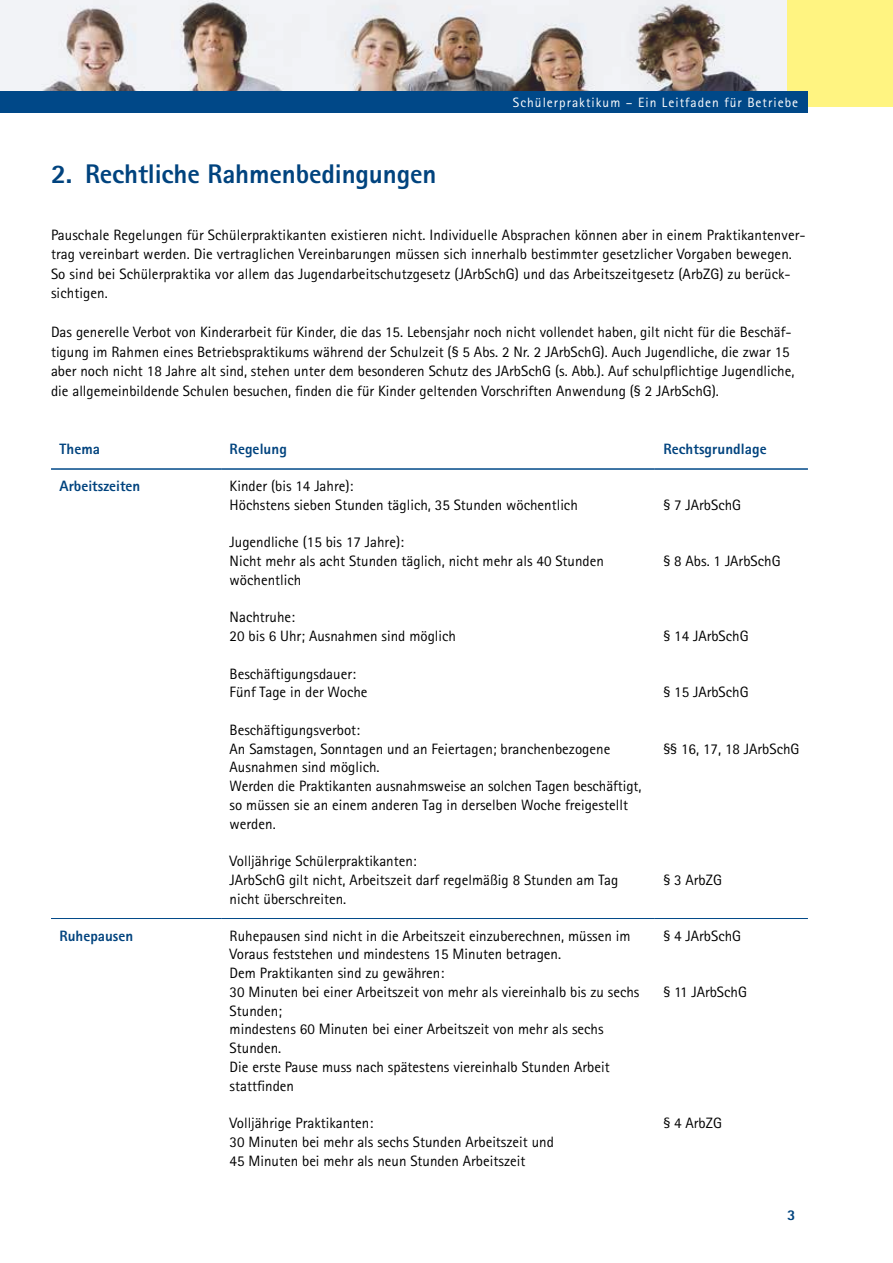
<style>
.page{position:relative;width:893px;height:1263px;background:#fff}
.page>*{position:absolute;margin:0;border:0;box-sizing:border-box;transform-origin:0 0}
.t1{font:800 27px "Rotis Sans Serif";letter-spacing:-.005em;color:#00437e}
.t2{font:15px/18.8px "Rotis Sans Serif";color:#000}
.t3{font:800 15px "Rotis Sans Serif";letter-spacing:.005em;color:#00437e}
.t4{font:13.5px "Rotis Sans Serif";letter-spacing:.075em;color:#fff}
</style>
<div class="page">
<img style="left:0;top:0;width:787px;height:91px">
<div style="left:787px;top:0;width:106px;height:106px;background:#fff481"></div>
<div style="left:0;top:91px;width:808px;height:21px;background:#004888"></div>
<hr style="left:655px;top:468px;width:153px;height:2px;background:#004888">
<hr style="left:51px;top:468px;width:170px;height:2px;background:#004888">
<hr style="left:221px;top:468px;width:434px;height:2px;background:#004888">
<hr style="left:51px;top:918px;width:170px;height:1px;background:#004888">
<hr style="left:221px;top:918px;width:434px;height:1px;background:#004888">
<hr style="left:655px;top:918px;width:153px;height:1px;background:#004888">
<h1 class="t1" style="left:51px;top:156px;width:387px">2. Rechtliche Rahmenbedingungen</h1>
<p class="t4" style="left:513px;top:94px;width:287px">Schülerpraktikum – Ein Leitfaden für Betriebe</p>
<p class="t2" style="left:51px;top:225px;width:756px;line-height:19.5px">Pauschale Regelungen für Schülerpraktikanten existieren nicht. Individuelle Absprachen können aber in einem Praktikantenver&shy;trag vereinbart werden. Die vertraglichen Vereinbarungen müssen sich innerhalb bestimmter gesetzlicher Vorgaben bewegen.<br>So sind bei Schülerpraktika vor allem das Jugendarbeitschutzgesetz (JArbSchG) und das Arbeitszeitgesetz (ArbZG) zu berück&shy;sichtigen.</p>
<p class="t2" style="left:51px;top:322px;width:745px;line-height:19.5px">Das generelle Verbot von Kinderarbeit für Kinder, die das 15. Lebensjahr noch nicht vollendet haben, gilt nicht für die Beschäf&shy;tigung im Rahmen eines Betriebspraktikums während der Schulzeit (§ 5 Abs. 2 Nr. 2 JArbSchG). Auch Jugendliche, die zwar 15 aber noch nicht 18 Jahre alt sind, stehen unter dem besonderen Schutz des JArbSchG (s. Abb.). Auf schulpflichtige Jugendliche, die allgemeinbildende Schulen besuchen, finden die für Kinder geltenden Vorschriften Anwendung (§ 2 JArbSchG).</p>
<p class="t3" style="left:60px;top:439px;width:42px">Thema</p>
<p class="t3" style="left:230px;top:439px;width:59px">Regelung</p>
<p class="t3" style="left:663px;top:439px;width:105px">Rechtsgrundlage</p>
<p class="t3" style="left:60px;top:477px;width:82px">Arbeitszeiten</p>
<p class="t2" style="left:230px;top:476px;width:350px">Kinder (bis 14 Jahre):<br>Höchstens sieben Stunden täglich, 35 Stunden wöchentlich</p>
<p class="t2" style="left:230px;top:533px;width:376px">Jugendliche (15 bis 17 Jahre):<br>Nicht mehr als acht Stunden täglich, nicht mehr als 40 Stunden wöchentlich</p>
<p class="t2" style="left:230px;top:608px;width:228px">Nachtruhe:<br>20 bis 6 Uhr; Ausnahmen sind möglich</p>
<p class="t2" style="left:230px;top:664px;width:139px">Beschäftigungsdauer:<br>Fünf Tage in der Woche</p>
<p class="t2" style="left:230px;top:720px;width:413px">Beschäftigungsverbot:<br>An Samstagen, Sonntagen und an Feiertagen; branchenbezogene Ausnahmen sind möglich.<br>Werden die Praktikanten ausnahmsweise an solchen Tagen beschäftigt, so müssen sie an einem anderen Tag in derselben Woche freigestellt werden.</p>
<p class="t2" style="left:230px;top:851px;width:390px">Volljährige Schülerpraktikanten:<br>JArbSchG gilt nicht, Arbeitszeit darf regelmäßig 8 Stunden am Tag nicht überschreiten.</p>
<p class="t2" style="left:663px;top:495px;width:79px">§ 7 JArbSchG</p>
<p class="t2" style="left:663px;top:551px;width:119px">§ 8 Abs. 1 JArbSchG</p>
<p class="t2" style="left:663px;top:626px;width:87px">§ 14 JArbSchG</p>
<p class="t2" style="left:663px;top:683px;width:87px">§ 15 JArbSchG</p>
<p class="t2" style="left:663px;top:739px;width:138px">§§ 16, 17, 18 JArbSchG</p>
<p class="t2" style="left:663px;top:870px;width:60px">§ 3 ArbZG</p>
<p class="t3" style="left:60px;top:926px;width:75px">Ruhepausen</p>
<p class="t2" style="left:230px;top:926px;width:411px">Ruhepausen sind nicht in die Arbeitszeit einzuberechnen, müssen im Voraus feststehen und mindestens 15 Minuten betragen.<br>Dem Praktikanten sind zu gewähren:<br>30 Minuten bei einer Arbeitszeit von mehr als viereinhalb bis zu sechs Stunden;<br>mindestens 60 Minuten bei einer Arbeitszeit von mehr als sechs Stunden.<br>Die erste Pause muss nach spätestens viereinhalb Stunden Arbeit stattfinden</p>
<p class="t2" style="left:230px;top:1113px;width:326px">Volljährige Praktikanten:<br>30 Minuten bei mehr als sechs Stunden Arbeitszeit und<br>45 Minuten bei mehr als neun Stunden Arbeitszeit</p>
<p class="t2" style="left:663px;top:926px;width:79px">§ 4 JArbSchG</p>
<p class="t2" style="left:663px;top:982px;width:85px">§ 11 JArbSchG</p>
<p class="t2" style="left:663px;top:1113px;width:60px">§ 4 ArbZG</p>
<p class="t3" style="left:787px;top:1206px;width:10px">3</p>
</div>
